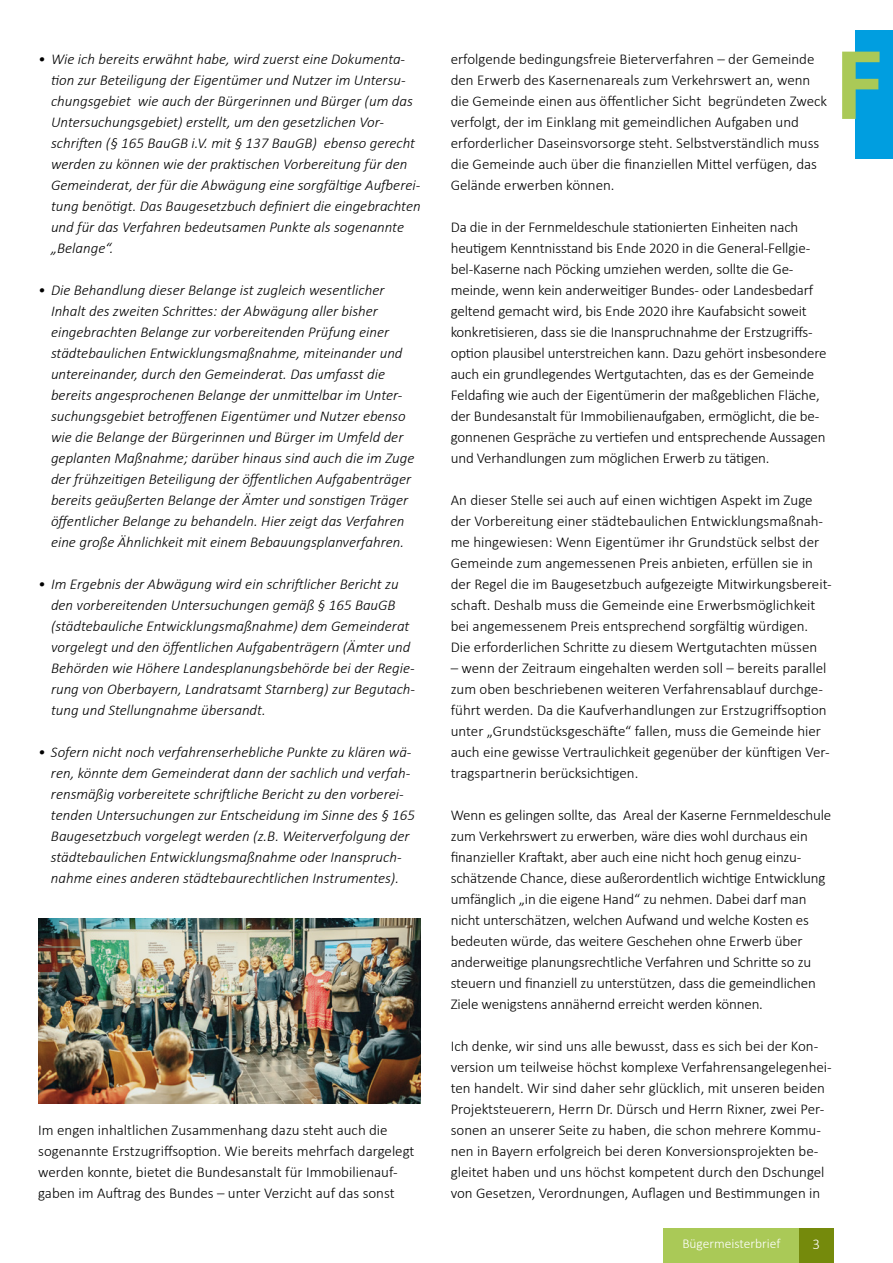
<style>
.page{position:relative;width:893px;height:1263px;background:#fff}
.page>*{position:absolute;margin:0;border:0;box-sizing:border-box;transform-origin:0 0}
.t1{font:300 15px/21px "Calibri";letter-spacing:-.005em;color:#000}
.t2{font:italic 300 15px/21px "Calibri";color:#000}
.t3{font:300 15px "Calibri";color:#fff}
.t4{font:300 13.5px "Calibri";color:#fff}
</style>
<div class="page">
<img style="left:38px;top:919px;width:383px;height:184px">
<div style="left:856px;top:30px;width:37px;height:128px;background:#009ee0"></div>
<svg style="left:842px;top:52px;width:37px;height:67px"></svg>
<div style="left:663px;top:1229px;width:170px;height:34px;background:#aac957"></div>
<div style="left:799px;top:1229px;width:34px;height:34px;background:#758a0c"></div>
<p class="t2" style="left:51px;top:48px;width:371px;text-indent:-13px">• Wie ich bereits erwähnt habe, wird zuerst eine Dokumenta&shy;tion zur Beteiligung der Eigentümer und Nutzer im Untersu&shy;chungsgebiet wie auch der Bürgerinnen und Bürger (um das Untersuchungsgebiet) erstellt, um den gesetzlichen Vor&shy;schriften (§ 165 BauGB i.V. mit § 137 BauGB) ebenso gerecht werden zu können wie der praktischen Vorbereitung für den Gemeinderat, der für die Abwägung eine sorgfältige Aufberei&shy;tung benötigt. Das Baugesetzbuch definiert die eingebrachten und für das Verfahren bedeutsamen Punkte als sogenannte „Belange“.</p>
<p class="t2" style="left:51px;top:279px;width:365px;text-indent:-13px">• Die Behandlung dieser Belange ist zugleich wesentlicher Inhalt des zweiten Schrittes: der Abwägung aller bisher eingebrachten Belange zur vorbereitenden Prüfung einer städtebaulichen Entwicklungsmaßnahme, miteinander und untereinander, durch den Gemeinderat. Das umfasst die bereits angesprochenen Belange der unmittelbar im Unter&shy;suchungsgebiet betroffenen Eigentümer und Nutzer ebenso wie die Belange der Bürgerinnen und Bürger im Umfeld der geplanten Maßnahme; darüber hinaus sind auch die im Zuge der frühzeitigen Beteiligung der öffentlichen Aufgabenträger bereits geäußerten Belange der Ämter und sonstigen Träger öffentlicher Belange zu behandeln. Hier zeigt das Verfahren eine große Ähnlichkeit mit einem Bebauungsplanverfahren.</p>
<p class="t2" style="left:51px;top:573px;width:366px;text-indent:-13px">• Im Ergebnis der Abwägung wird ein schriftlicher Bericht zu den vorbereitenden Untersuchungen gemäß § 165 BauGB (städtebauliche Entwicklungsmaßnahme) dem Gemeinderat vorgelegt und den öffentlichen Aufgabenträgern (Ämter und Behörden wie Höhere Landesplanungsbehörde bei der Regie&shy;rung von Oberbayern, Landratsamt Starnberg) zur Begutach&shy;tung und Stellungnahme übersandt.</p>
<p class="t2" style="left:51px;top:741px;width:366px;text-indent:-13px">• Sofern nicht noch verfahrenserhebliche Punkte zu klären wä&shy;ren, könnte dem Gemeinderat dann der sachlich und verfah&shy;rensmäßig vorbereitete schriftliche Bericht zu den vorberei&shy;tenden Untersuchungen zur Entscheidung im Sinne des § 165<br>Baugesetzbuch vorgelegt werden (z.B. Weiterverfolgung der städtebaulichen Entwicklungsmaßnahme oder Inanspruch&shy;nahme eines anderen städtebaurechtlichen Instrumentes).</p>
<p class="t1" style="left:38px;top:1119px;width:378px">Im engen inhaltlichen Zusammenhang dazu steht auch die sogenannte Erstzugriffsoption. Wie bereits mehrfach dargelegt werden konnte, bietet die Bundesanstalt für Immobilienauf&shy;gaben im Auftrag des Bundes – unter Verzicht auf das sonst</p>
<p class="t1" style="left:451px;top:48px;width:378px">erfolgende bedingungsfreie Bieterverfahren – der Gemeinde den Erwerb des Kasernenareals zum Verkehrswert an, wenn die Gemeinde einen aus öffentlicher Sicht begründeten Zweck verfolgt, der im Einklang mit gemeindlichen Aufgaben und erforderlicher Daseinsvorsorge steht. Selbstverständlich muss die Gemeinde auch über die finanziellen Mittel verfügen, das Gelände erwerben können.</p>
<p class="t1" style="left:451px;top:216px;width:377px">Da die in der Fernmeldeschule stationierten Einheiten nach heutigem Kenntnisstand bis Ende 2020 in die General-Fellgie&shy;bel-Kaserne nach Pöcking umziehen werden, sollte die Ge&shy;meinde, wenn kein anderweitiger Bundes- oder Landesbedarf geltend gemacht wird, bis Ende 2020 ihre Kaufabsicht soweit konkretisieren, dass sie die Inanspruchnahme der Erstzugriffs&shy;option plausibel unterstreichen kann. Dazu gehört insbesondere auch ein grundlegendes Wertgutachten, das es der Gemeinde Feldafing wie auch der Eigentümerin der maßgeblichen Fläche, der Bundesanstalt für Immobilienaufgaben, ermöglicht, die be&shy;gonnenen Gespräche zu vertiefen und entsprechende Aussagen und Verhandlungen zum möglichen Erwerb zu tätigen.</p>
<p class="t1" style="left:451px;top:489px;width:382px">An dieser Stelle sei auch auf einen wichtigen Aspekt im Zuge der Vorbereitung einer städtebaulichen Entwicklungsmaßnah&shy;me hingewiesen: Wenn Eigentümer ihr Grundstück selbst der Gemeinde zum angemessenen Preis anbieten, erfüllen sie in der Regel die im Baugesetzbuch aufgezeigte Mitwirkungsbereit&shy;schaft. Deshalb muss die Gemeinde eine Erwerbsmöglichkeit bei angemessenem Preis entsprechend sorgfältig würdigen.<br>Die erforderlichen Schritte zu diesem Wertgutachten müssen</p>
<p class="t1" style="left:451px;top:657px;width:381px">– wenn der Zeitraum eingehalten werden soll – bereits parallel zum oben beschriebenen weiteren Verfahrensablauf durchge&shy;führt werden. Da die Kaufverhandlungen zur Erstzugriffsoption unter „Grundstücksgeschäfte“ fallen, muss die Gemeinde hier auch eine gewisse Vertraulichkeit gegenüber der künftigen Ver&shy;tragspartnerin berücksichtigen.</p>
<p class="t1" style="left:451px;top:804px;width:382px">Wenn es gelingen sollte, das Areal der Kaserne Fernmeldeschule zum Verkehrswert zu erwerben, wäre dies wohl durchaus ein finanzieller Kraftakt, aber auch eine nicht hoch genug einzu&shy;schätzende Chance, diese außerordentlich wichtige Entwicklung umfänglich „in die eigene Hand“ zu nehmen. Dabei darf man nicht unterschätzen, welchen Aufwand und welche Kosten es bedeuten würde, das weitere Geschehen ohne Erwerb über anderweitige planungsrechtliche Verfahren und Schritte so zu steuern und finanziell zu unterstützen, dass die gemeindlichen Ziele wenigstens annähernd erreicht werden können.</p>
<p class="t1" style="left:451px;top:1035px;width:383px">Ich denke, wir sind uns alle bewusst, dass es sich bei der Kon&shy;version um teilweise höchst komplexe Verfahrensangelegenhei&shy;ten handelt. Wir sind daher sehr glücklich, mit unseren beiden Projektsteuerern, Herrn Dr. Dürsch und Herrn Rixner, zwei Per&shy;sonen an unserer Seite zu haben, die schon mehrere Kommu&shy;nen in Bayern erfolgreich bei deren Konversionsprojekten be&shy;gleitet haben und uns höchst kompetent durch den Dschungel von Gesetzen, Verordnungen, Auflagen und Bestimmungen in</p>
<p class="t4" style="left:682px;top:1235px;width:100px">Bügermeisterbrief</p>
<p class="t3" style="left:813px;top:1234px;width:9px">3</p>
</div>
